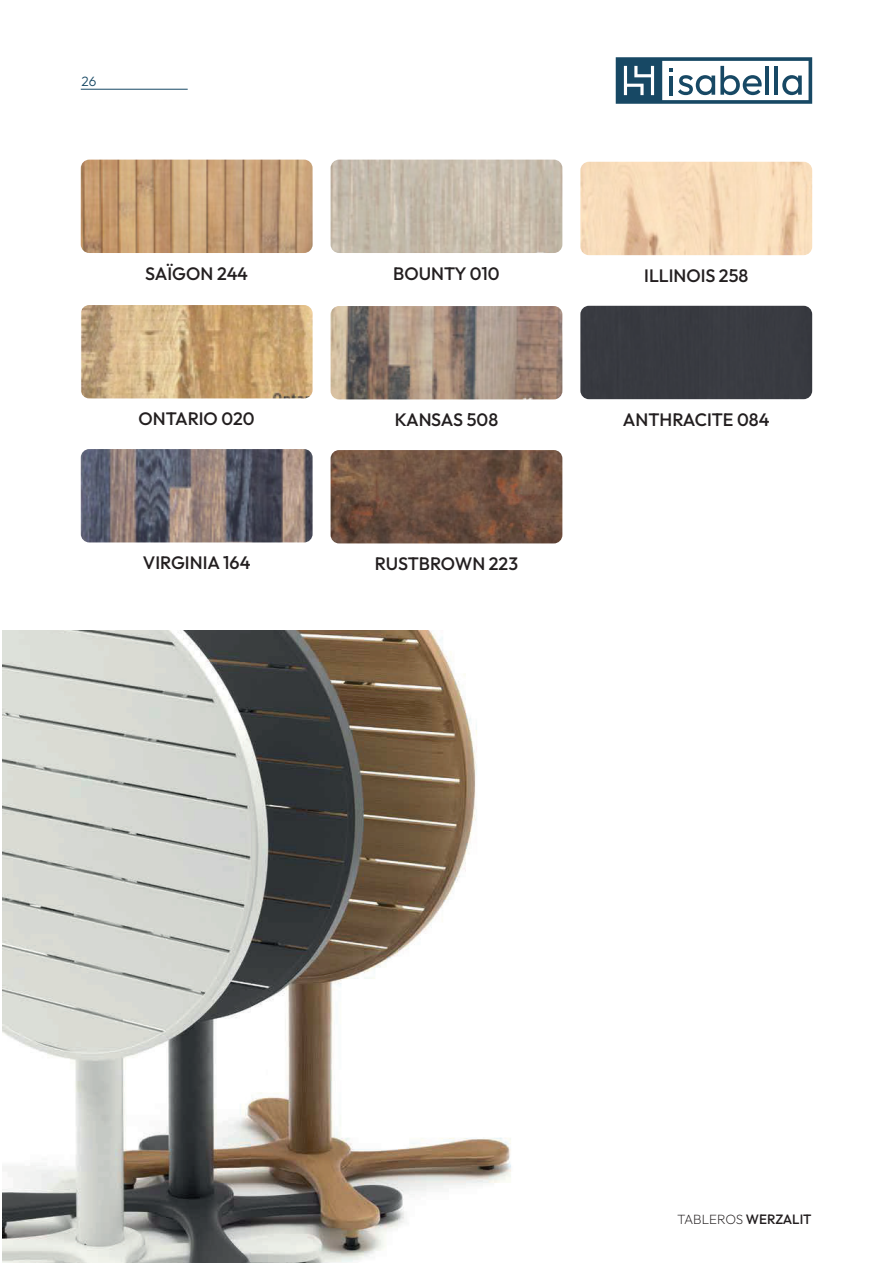
<style>
.page{position:relative;width:893px;height:1263px;background:#fff}
.page>*{position:absolute;margin:0;border:0;box-sizing:border-box;transform-origin:0 0}
.t1{font:500 18px "Outfit";color:#231f20}
.t2{font:200 13.5px "Outfit";letter-spacing:-.01em;color:#231f20}
.t3{font:300 13.5px "Outfit";color:#174864}
.s1{font-weight:500}
</style>
<div class="page">
<hr style="left:81px;top:89px;width:107px;height:1px;background:#174864">
<svg style="left:616px;top:57px;width:196px;height:47px"></svg>
<img style="left:2px;top:630px;width:509px;height:633px">
<img style="left:81px;top:160px;width:232px;height:93px">
<img style="left:331px;top:160px;width:231px;height:93px">
<img style="left:81px;top:305px;width:232px;height:93px">
<img style="left:81px;top:449px;width:232px;height:93px">
<img style="left:580px;top:162px;width:232px;height:93px">
<div style="left:580px;top:306px;width:232px;height:93px;background:#393b41"></div>
<img style="left:331px;top:306px;width:231px;height:93px">
<img style="left:331px;top:450px;width:231px;height:93px">
<p class="t3" style="left:82px;top:72px;width:16px">26</p>
<p class="t1" style="left:145px;top:262px;width:104px">SAÏGON 244</p>
<p class="t1" style="left:393px;top:262px;width:108px">BOUNTY 010</p>
<p class="t1" style="left:644px;top:264px;width:106px">ILLINOIS 258</p>
<p class="t1" style="left:139px;top:407px;width:118px">ONTARIO 020</p>
<p class="t1" style="left:143px;top:551px;width:109px">VIRGINIA 164</p>
<p class="t1" style="left:395px;top:408px;width:105px">KANSAS 508</p>
<p class="t1" style="left:623px;top:408px;width:148px">ANTHRACITE 084</p>
<p class="t1" style="left:375px;top:552px;width:145px">RUSTBROWN 223</p>
<p class="t2" style="left:677px;top:1211px;width:136px">TABLEROS <span class="s1">WERZALIT</span></p>
</div>
